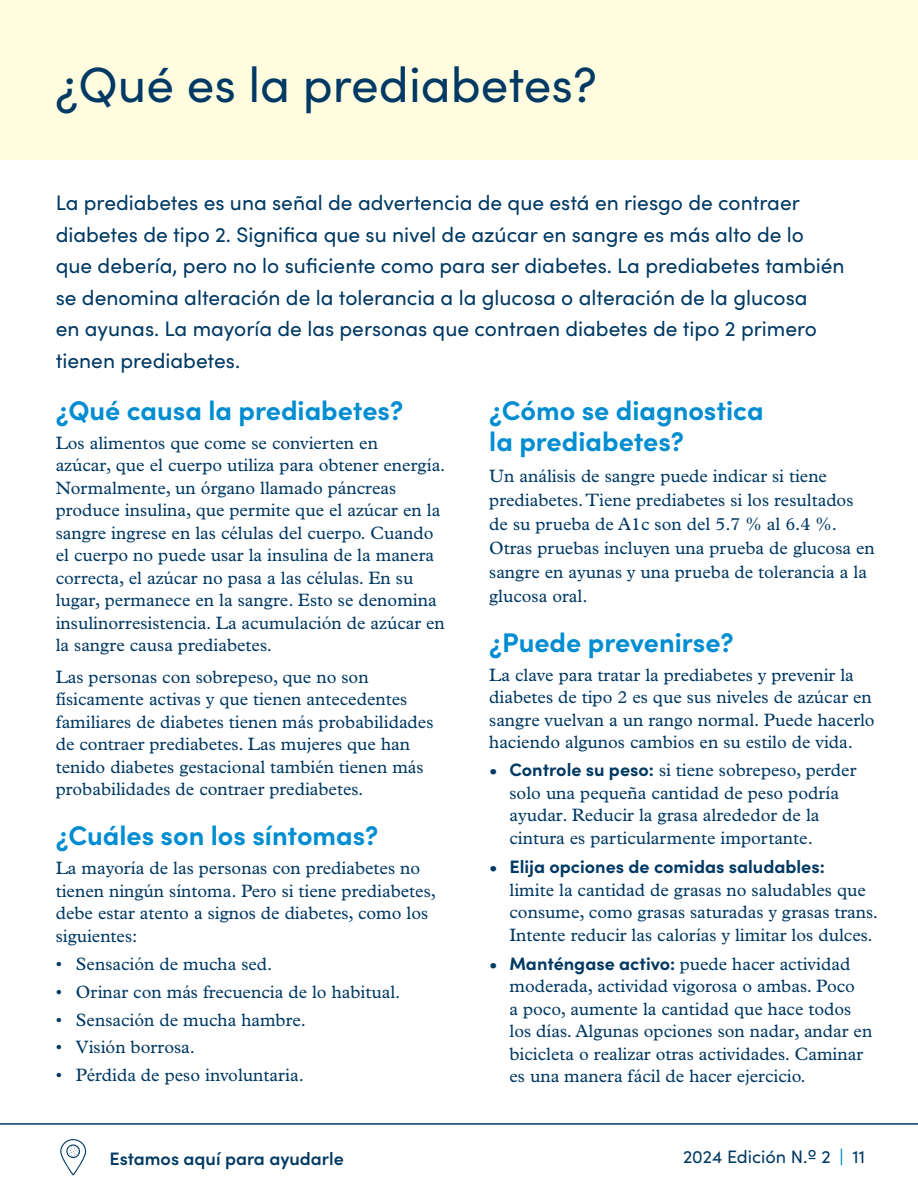
<style>
.page{position:relative;width:918px;height:1188px;background:#fff}
.page>*{position:absolute;margin:0;border:0;box-sizing:border-box;transform-origin:0 0}
.t1{font:49.5px "Sofia Pro";color:#003963}
.t2{font:700 27px/31.5px "Sofia Pro";color:#008dd1}
.t3{font:21px/31.5px "Sofia Pro";color:#003963}
.t4{font:18px/22.5px "Plantin MT Pro";color:#003963}
.t5{font:700 18px "Sofia Pro";color:#003963}
.t6{font:600 18px "Sofia Pro";color:#003963}
.t7{font:18px "Sofia Pro";color:#003963}
.s1{font-family:"Sofia Pro";font-weight:700}
.s2{font-weight:600;color:#008dd1}
</style>
<div class="page">
<hr style="left:0;top:1123px;width:918px;height:2px;background:#003963">
<svg style="left:60px;top:1139px;width:26px;height:36px"></svg>
<div style="left:0;top:0;width:918px;height:160px;background:#fffce0"></div>
<h1 class="t1" style="left:55px;top:48px;width:543px">¿Qué es la prediabetes?</h1>
<p class="t3" style="left:56px;top:186px;width:790px">La prediabetes es una señal de advertencia de que está en riesgo de contraer diabetes de tipo 2. Significa que su nivel de azúcar en sangre es más alto de lo que debería, pero no lo suficiente como para ser diabetes. La prediabetes también se denomina alteración de la tolerancia a la glucosa o alteración de la glucosa<br>en ayunas. La mayoría de las personas que contraen diabetes de tipo 2 primero tienen prediabetes.</p>
<h2 class="t2" style="left:56px;top:392px;width:349px">¿Qué causa la prediabetes?</h2>
<p class="t4" style="left:56px;top:432px;width:391px">Los alimentos que come se convierten en<br>azúcar, que el cuerpo utiliza para obtener energía.<br>Normalmente, un órgano llamado páncreas produce insulina, que permite que el azúcar en la sangre ingrese en las células del cuerpo. Cuando el cuerpo no puede usar la insulina de la manera correcta, el azúcar no pasa a las células. En su lugar, permanece en la sangre. Esto se denomina insulinorresistencia. La acumulación de azúcar en la sangre causa prediabetes.</p>
<p class="t4" style="left:56px;top:666px;width:379px">Las personas con sobrepeso, que no son físicamente activas y que tienen antecedentes familiares de diabetes tienen más probabilidades de contraer prediabetes. Las mujeres que han tenido diabetes gestacional también tienen más probabilidades de contraer prediabetes.</p>
<h2 class="t2" style="left:56px;top:818px;width:324px">¿Cuáles son los síntomas?</h2>
<p class="t4" style="left:56px;top:857px;width:382px">La mayoría de las personas con prediabetes no tienen ningún síntoma. Pero si tiene prediabetes, debe estar atento a signos de diabetes, como los siguientes:</p>
<p class="t4" style="left:56px;top:953px;width:218px">• Sensación de mucha sed.</p>
<p class="t4" style="left:56px;top:980px;width:346px">• Orinar con más frecuencia de lo habitual.</p>
<p class="t4" style="left:56px;top:1008px;width:252px">• Sensación de mucha hambre.</p>
<p class="t4" style="left:56px;top:1036px;width:141px">• Visión borrosa.</p>
<p class="t4" style="left:56px;top:1064px;width:250px">• Pérdida de peso involuntaria.</p>
<h2 class="t2" style="left:489px;top:392px;width:276px">¿Cómo se diagnostica la prediabetes?</h2>
<p class="t4" style="left:489px;top:464px;width:387px;line-height:24px">Un análisis de sangre puede indicar si tiene prediabetes. Tiene prediabetes si los resultados de su prueba de A1c son del 5.7 % al 6.4 %.<br>Otras pruebas incluyen una prueba de glucosa en sangre en ayunas y una prueba de tolerancia a la glucosa oral.</p>
<h2 class="t2" style="left:489px;top:624px;width:246px">¿Puede prevenirse?</h2>
<p class="t4" style="left:489px;top:664px;width:387px">La clave para tratar la prediabetes y prevenir la diabetes de tipo 2 es que sus niveles de azúcar en sangre vuelvan a un rango normal. Puede hacerlo haciendo algunos cambios en su estilo de vida.</p>
<p class="t4" style="left:509px;top:759px;width:349px;text-indent:-20px"><span class="s1">• Controle su peso:</span> si tiene sobrepeso, perder solo una pequeña cantidad de peso podría ayudar. Reducir la grasa alrededor de la cintura es particularmente importante.</p>
<p class="t5" style="left:489px;top:853px;width:337px">• Elija opciones de comidas saludables:</p>
<p class="t4" style="left:509px;top:878px;width:370px">limite la cantidad de grasas no saludables que consume, como grasas saturadas y grasas trans.<br>Intente reducir las calorías y limitar los dulces.</p>
<p class="t4" style="left:509px;top:953px;width:364px;text-indent:-20px"><span class="s1">• Manténgase activo:</span> puede hacer actividad moderada, actividad vigorosa o ambas. Poco<br>a poco, aumente la cantidad que hace todos los días. Algunas opciones son nadar, andar en bicicleta o realizar otras actividades. Caminar es una manera fácil de hacer ejercicio.</p>
<p class="t6" style="left:110px;top:1145px;width:236px">Estamos aquí para ayudarle</p>
<p class="t7" style="left:683px;top:1144px;width:184px">2024 Edición N.º 2 <span class="s2">|</span> 11</p>
</div>
